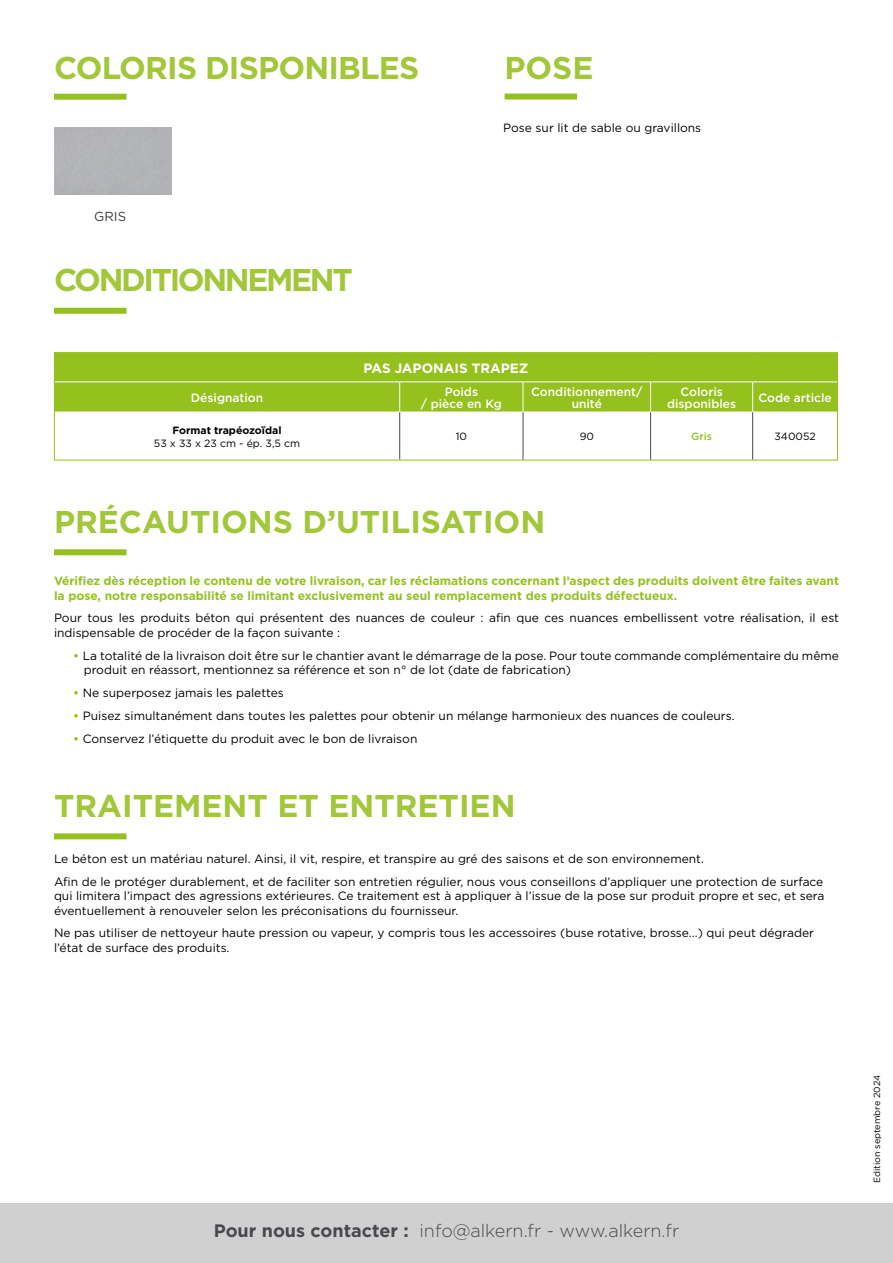
<style>
.page{position:relative;width:893px;height:1263px;background:#fff}
.page>*{position:absolute;margin:0;border:0;box-sizing:border-box;transform-origin:0 0}
.t1{font:700 31.5px "Gotham";color:#a2c73a}
.t2{font:700 31.5px "Gotham";letter-spacing:-.025em;color:#a2c73a}
.t3{font:700 31.5px "Gotham";letter-spacing:-.075em;color:#a2c73a}
.t4{font:300 18px "Gotham";color:#48484f}
.t5{font:700 13.5px "Gotham";color:#fff}
.t6{font:13.05px "Gotham";color:#3c3c3b}
.t7{font:12px/14.4px "Gotham";color:#000}
.t8{font:700 12px/14.4px "Gotham";color:#95c11f}
.t9{font:500 12px/12px "Gotham";color:#fff;text-align:center}
.t10{font:10.5px "Gotham";color:#000}
.t11{font:700 10.5px "Gotham";color:#000}
.t12{font:500 10.5px "Gotham";color:#95c11f}
.t13{font:9px "Gotham";color:#000}
.s1{font-weight:700;color:#95c11f}
.s2{font-weight:700}
</style>
<div class="page">
<div style="left:0;top:1203px;width:893px;height:60px;background:#d0d0d0"></div>
<div style="left:54px;top:308px;width:72px;height:6px;background:#95c11f"></div>
<div style="left:55px;top:353px;width:782px;height:59px;background:#95c11f"></div>
<hr style="left:55px;top:382px;width:345px;height:1px;background:#fff">
<hr style="left:400px;top:382px;width:123px;height:1px;background:#fff">
<hr style="left:523px;top:382px;width:128px;height:1px;background:#fff">
<hr style="left:651px;top:382px;width:102px;height:1px;background:#fff">
<hr style="left:753px;top:382px;width:84px;height:1px;background:#fff">
<hr style="left:399px;top:382px;width:1px;height:30px;background:#fff">
<hr style="left:523px;top:382px;width:1px;height:30px;background:#fff">
<hr style="left:650px;top:382px;width:1px;height:30px;background:#fff">
<hr style="left:752px;top:382px;width:1px;height:30px;background:#fff">
<hr style="left:399px;top:412px;width:1px;height:48px;background:#48484f">
<hr style="left:523px;top:412px;width:1px;height:48px;background:#48484f">
<hr style="left:650px;top:412px;width:1px;height:48px;background:#48484f">
<hr style="left:752px;top:412px;width:1px;height:48px;background:#48484f">
<hr style="left:54px;top:352px;width:346px;height:1px;background:#95c11f">
<svg style="left:54px;top:353px;width:1px;height:29px"></svg>
<hr style="left:400px;top:352px;width:123px;height:1px;background:#95c11f">
<hr style="left:523px;top:352px;width:128px;height:1px;background:#95c11f">
<hr style="left:651px;top:352px;width:102px;height:1px;background:#95c11f">
<hr style="left:753px;top:352px;width:85px;height:1px;background:#95c11f">
<svg style="left:837px;top:353px;width:1px;height:29px"></svg>
<hr style="left:54px;top:382px;width:1px;height:30px;background:#95c11f">
<hr style="left:837px;top:382px;width:1px;height:30px;background:#95c11f">
<hr style="left:54px;top:412px;width:1px;height:48px;background:#95c11f">
<hr style="left:837px;top:412px;width:1px;height:48px;background:#95c11f">
<hr style="left:54px;top:460px;width:346px;height:1px;background:#95c11f">
<hr style="left:400px;top:460px;width:123px;height:1px;background:#95c11f">
<hr style="left:523px;top:460px;width:128px;height:1px;background:#95c11f">
<hr style="left:651px;top:460px;width:102px;height:1px;background:#95c11f">
<hr style="left:753px;top:460px;width:85px;height:1px;background:#95c11f">
<div style="left:54px;top:549px;width:72px;height:6px;background:#95c11f"></div>
<div style="left:54px;top:833px;width:72px;height:6px;background:#95c11f"></div>
<div style="left:54px;top:94px;width:72px;height:6px;background:#95c11f"></div>
<div style="left:505px;top:94px;width:72px;height:6px;background:#95c11f"></div>
<h1 class="t2" style="left:54px;top:47px;width:367px">COLORIS DISPONIBLES</h1>
<h1 class="t1" style="left:505px;top:47px;width:90px">POSE</h1>
<p class="t7" style="left:503px;top:120px;width:200px">Pose sur lit de sable ou gravillons</p>
<p class="t6" style="left:94px;top:208px;width:33px">GRIS</p>
<h1 class="t3" style="left:54px;top:259px;width:300px">CONDITIONNEMENT</h1>
<p class="t5" style="left:363px;top:359px;width:167px">PAS JAPONAIS TRAPEZ</p>
<p class="t9" style="left:191px;top:391px;width:74px">Désignation</p>
<p class="t9" style="left:421px;top:385px;width:82px">Poids<br>/ pièce en Kg</p>
<p class="t9" style="left:531px;top:385px;width:113px">Conditionnement/ unité</p>
<p class="t9" style="left:667px;top:385px;width:70px">Coloris disponibles</p>
<p class="t9" style="left:758px;top:391px;width:75px">Code article</p>
<p class="t11" style="left:172px;top:423px;width:111px">Format trapéozoïdal</p>
<p class="t10" style="left:154px;top:436px;width:148px">53 x 33 x 23 cm - ép. 3,5 cm</p>
<p class="t10" style="left:456px;top:430px;width:13px">10</p>
<p class="t10" style="left:580px;top:430px;width:16px">90</p>
<p class="t12" style="left:691px;top:430px;width:22px">Gris</p>
<p class="t10" style="left:774px;top:430px;width:43px">340052</p>
<h1 class="t1" style="left:54px;top:501px;width:493px">PRÉCAUTIONS D’UTILISATION</h1>
<p class="t8" style="left:54px;top:574px;width:786px">Vérifiez dès réception le contenu de votre livraison, car les réclamations concernant l’aspect des produits doivent être faites avant la pose, notre responsabilité se limitant exclusivement au seul remplacement des produits défectueux.</p>
<p class="t7" style="left:54px;top:611px;width:786px">Pour tous les produits béton qui présentent des nuances de couleur : afin que ces nuances embellissent votre réalisation, il est indispensable de procéder de la façon suivante :</p>
<p class="t7" style="left:84px;top:648px;width:757px;text-indent:-11px"><span class="s1">•</span> La totalité de la livraison doit être sur le chantier avant le démarrage de la pose. Pour toute commande complémentaire du même produit en réassort, mentionnez sa référence et son n° de lot (date de fabrication)</p>
<p class="t7" style="left:73px;top:685px;width:212px"><span class="s1">•</span> Ne superposez jamais les palettes</p>
<p class="t7" style="left:73px;top:708px;width:663px"><span class="s1">•</span> Puisez simultanément dans toutes les palettes pour obtenir un mélange harmonieux des nuances de couleurs.</p>
<p class="t7" style="left:73px;top:731px;width:346px"><span class="s1">•</span> Conservez l’étiquette du produit avec le bon de livraison</p>
<h1 class="t1" style="left:54px;top:785px;width:463px">TRAITEMENT ET ENTRETIEN</h1>
<p class="t7" style="left:54px;top:847px;width:771px;line-height:23px">Le béton est un matériau naturel. Ainsi, il vit, respire, et transpire au gré des saisons et de son environnement.<br>Afin de le protéger durablement, et de faciliter son entretien régulier, nous vous conseillons d’appliquer une protection de surface</p>
<p class="t7" style="left:54px;top:888px;width:772px">qui limitera l’impact des agressions extérieures. Ce traitement est à appliquer à l’issue de la pose sur produit propre et sec, et sera éventuellement à renouveler selon les préconisations du fournisseur.</p>
<p class="t7" style="left:54px;top:926px;width:761px">Ne pas utiliser de nettoyeur haute pression ou vapeur, y compris tous les accessoires (buse rotative, brosse...) qui peut dégrader l’état de surface des produits.</p>
<h2 class="t4" style="left:214px;top:1220px;width:467px"><span class="s2">Pour nous contacter :</span> info@alkern.fr - www.alkern.fr</h2>
<p class="t13" style="left:871px;top:1183px;width:109px;rotate:-90deg">Edition septembre 2024</p>
</div>
